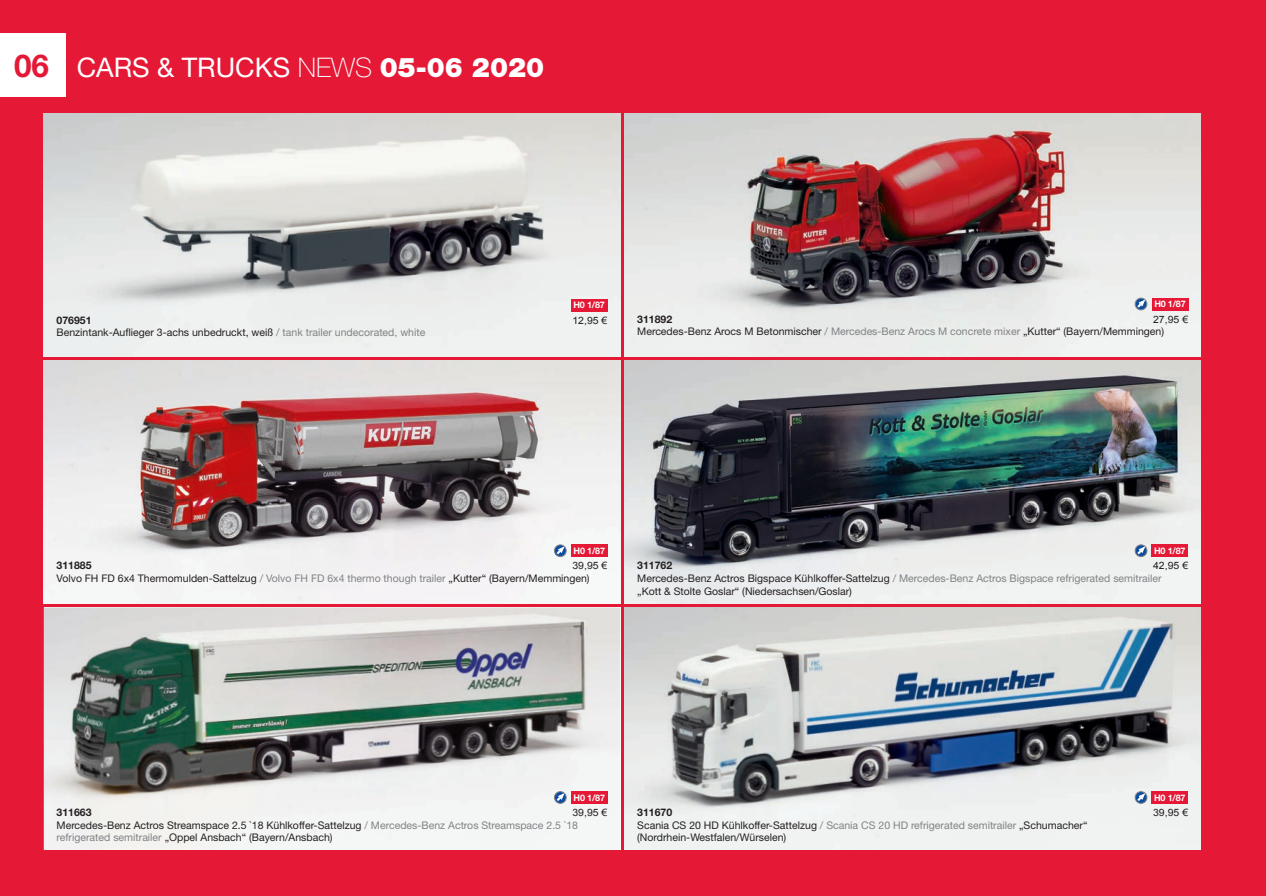
<style>
.page{position:relative;width:1266px;height:896px;background:#fff}
.page>*{position:absolute;margin:0;border:0;box-sizing:border-box;transform-origin:0 0}
.t1{font:27px "Helvetica Neue";color:#fff}
.t2{font:10.5px/12.6px "Helvetica Neue";color:#231f20}
.t3{font:700 10.5px "Helvetica Neue";color:#231f20}
.t4{font:10.05px "Arial";color:#231f20;scale:1.04 1}
.t5{font:700 9px "Helvetica Neue";letter-spacing:-.02em;color:#fff}
.s1{font-weight:700;font-size:31.5px;color:#e51836}
.s2{font-weight:100}
.s3{font-weight:900}
.s4{color:#808285}
</style>
<div class="page">
<hr style="left:1264px;top:0;width:1px;height:895px;background:#e51836">
<div style="left:0;top:0;width:1264px;height:895px;background:#e51836"></div>
<div style="left:0;top:33px;width:65px;height:64px;background:#fff"></div>
<img style="left:44px;top:360px;width:576px;height:243px">
<img style="left:624px;top:114px;width:576px;height:242px">
<img style="left:44px;top:607px;width:313px;height:242px">
<img style="left:357px;top:607px;width:263px;height:242px">
<img style="left:624px;top:607px;width:576px;height:242px">
<div style="left:1151px;top:791px;width:37px;height:12px;background:#e51836"></div>
<div style="left:571px;top:544px;width:36px;height:12px;background:#e51836"></div>
<div style="left:1151px;top:298px;width:37px;height:12px;background:#e51836"></div>
<div style="left:571px;top:791px;width:36px;height:12px;background:#e51836"></div>
<img style="left:44px;top:114px;width:576px;height:242px">
<img style="left:624px;top:360px;width:576px;height:243px">
<div style="left:1135px;top:545px;width:11px;height:11px;background:#0d4da1;border-radius:50%"></div>
<div style="left:1134px;top:544px;width:12px;height:12px;border:1px solid #808285;border-radius:50%"></div>
<svg style="left:1135px;top:547px;width:9px;height:9px"></svg>
<div style="left:1151px;top:544px;width:37px;height:12px;background:#e51836"></div>
<div style="left:554px;top:544px;width:12px;height:12px;border:1px solid #808285;border-radius:50%"></div>
<svg style="left:554px;top:547px;width:10px;height:9px"></svg>
<div style="left:554px;top:791px;width:12px;height:12px;border:1px solid #808285;border-radius:50%"></div>
<svg style="left:554px;top:793px;width:10px;height:10px"></svg>
<div style="left:1135px;top:791px;width:11px;height:12px;background:#969ca2;border-radius:50%"></div>
<div style="left:1134px;top:791px;width:12px;height:12px;border:1px solid #808285;border-radius:50%"></div>
<svg style="left:1135px;top:793px;width:9px;height:10px"></svg>
<div style="left:1135px;top:298px;width:11px;height:12px;background:#7c828b;border-radius:50%"></div>
<div style="left:1134px;top:298px;width:12px;height:12px;border:1px solid #808285;border-radius:50%"></div>
<svg style="left:1135px;top:300px;width:9px;height:10px"></svg>
<div style="left:570px;top:299px;width:37px;height:12px;background:#e51836"></div>
<h1 class="t1" style="left:14px;top:51px;width:531px"><span class="s1">06</span> CARS &amp; TRUCKS <span class="s2">NEWS</span> <span class="s3">05-06 2020</span></h1>
<p class="t5" style="left:573px;top:299px;width:33px">H0 1/87</p>
<p class="t3" style="left:57px;top:313px;width:37px">076951</p>
<p class="t4" style="left:572px;top:313px;width:35px">12,95 €</p>
<p class="t2" style="left:57px;top:326px;width:370px">Benzintank-Auflieger 3-achs unbedruckt, weiß <span class="s4">/ tank trailer undecorated, white</span></p>
<p class="t5" style="left:1154px;top:298px;width:33px">H0 1/87</p>
<p class="t3" style="left:637px;top:312px;width:37px">311892</p>
<p class="t4" style="left:1153px;top:312px;width:35px">27,95 €</p>
<p class="t2" style="left:637px;top:325px;width:528px">Mercedes-Benz Arocs M Betonmischer <span class="s4">/ Mercedes-Benz Arocs M concrete mixer</span> „Kutter“ (Bayern/Memmingen)</p>
<p class="t5" style="left:573px;top:545px;width:33px">H0 1/87</p>
<p class="t3" style="left:57px;top:559px;width:37px">311885</p>
<p class="t4" style="left:572px;top:559px;width:35px">39,95 €</p>
<p class="t2" style="left:57px;top:571px;width:534px">Volvo FH FD 6x4 Thermomulden-Sattelzug <span class="s4">/ Volvo FH FD 6x4 thermo though trailer</span> „Kutter“ (Bayern/Memmingen)</p>
<p class="t5" style="left:1153px;top:545px;width:33px">H0 1/87</p>
<p class="t3" style="left:637px;top:559px;width:37px">311762</p>
<p class="t4" style="left:1153px;top:559px;width:35px">42,95 €</p>
<p class="t2" style="left:637px;top:571px;width:526px">Mercedes-Benz Actros Bigspace Kühlkoffer-Sattelzug <span class="s4">/ Mercedes-Benz Actros Bigspace refrigerated semitrailer </span>„Kott &amp; Stolte Goslar“ (Niedersachsen/Goslar)</p>
<p class="t5" style="left:573px;top:791px;width:33px">H0 1/87</p>
<p class="t3" style="left:57px;top:805px;width:37px">311663</p>
<p class="t4" style="left:572px;top:805px;width:35px">39,95 €</p>
<p class="t2" style="left:57px;top:818px;width:523px">Mercedes-Benz Actros Streamspace 2.5 `18 Kühlkoffer-Sattelzug <span class="s4">/ Mercedes-Benz Actros Streamspace 2.5 `18 refrigerated semitrailer</span> „Oppel Ansbach“ (Bayern/Ansbach)</p>
<p class="t5" style="left:1153px;top:791px;width:33px">H0 1/87</p>
<p class="t3" style="left:637px;top:805px;width:37px">311670</p>
<p class="t4" style="left:1153px;top:805px;width:35px">39,95 €</p>
<p class="t2" style="left:637px;top:818px;width:451px">Scania CS 20 HD Kühlkoffer-Sattelzug <span class="s4">/ Scania CS 20 HD refrigerated semitrailer</span> „Schumacher“ (Nordrhein-Westfalen/Würselen)</p>
</div>
